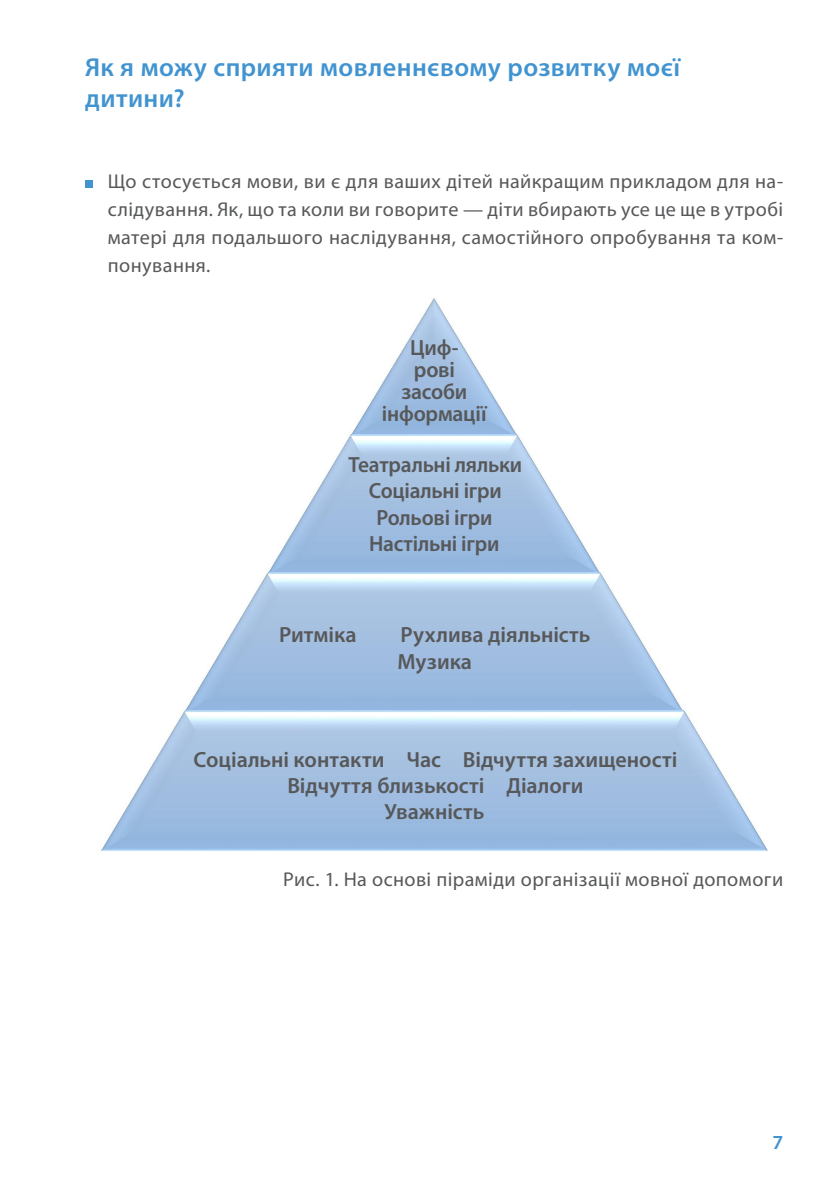
<style>
.page{position:relative;width:840px;height:1191px;background:#fff}
.page>*{position:absolute;margin:0;border:0;box-sizing:border-box;transform-origin:0 0}
.t1{font:600 26px/31.2px "Myriad Pro";letter-spacing:.015em;color:#4194d0}
.t2{font:600 22px/26.4px "Myriad Pro";letter-spacing:-.005em;color:#57585a;text-align:center}
.t3{font:20px/28px "Myriad Pro";letter-spacing:.02em;color:#57585a;text-align:justify}
.t4{font:600 20px "Myriad Pro";color:#4194d0}
</style>
<div class="page">
<div style="left:85px;top:181px;width:7px;height:7px;background:#4194d0"></div>
<img style="left:349px;top:298px;width:169px;height:137px">
<img style="left:266px;top:435px;width:335px;height:138px">
<img style="left:183px;top:573px;width:501px;height:138px">
<img style="left:100px;top:711px;width:667px;height:140px">
<h1 class="t1" style="left:85px;top:51px;width:596px">Як я можу сприяти мовленнєвому розвитку моєї дитини?</h1>
<p class="t3" style="left:108px;top:167px;width:676px">Що стосується мови, ви є для ваших дітей найкращим прикладом для на&shy;слідування. Як, що та коли ви говорите — діти вбирають усе це ще в утробі матері для подальшого наслідування, самостійного опробування та ком&shy;понування.</p>
<p class="t2" style="left:382px;top:336px;width:106px;line-height:22px">Циф-<br>рові засоби інформації</p>
<p class="t2" style="left:348px;top:451px;width:175px">Театральні ляльки<br>Соціальні ігри<br>Рольові ігри<br>Настільні ігри</p>
<p class="t2" style="left:279px;top:621px;width:79px">Ритміка</p>
<p class="t2" style="left:397px;top:621px;width:194px;text-align:left">Рухлива діяльність<br>Музика</p>
<p class="t2" style="left:193px;top:745px;width:485px">Соціальні контакти Час Відчуття захищеності<br>Відчуття близькості Діалоги<br>Уважність</p>
<p class="t3" style="left:283px;top:864px;width:501px">Рис. 1. На основі піраміди організації мовної допомоги</p>
<p class="t4" style="left:772px;top:1129px;width:12px">7</p>
</div>
